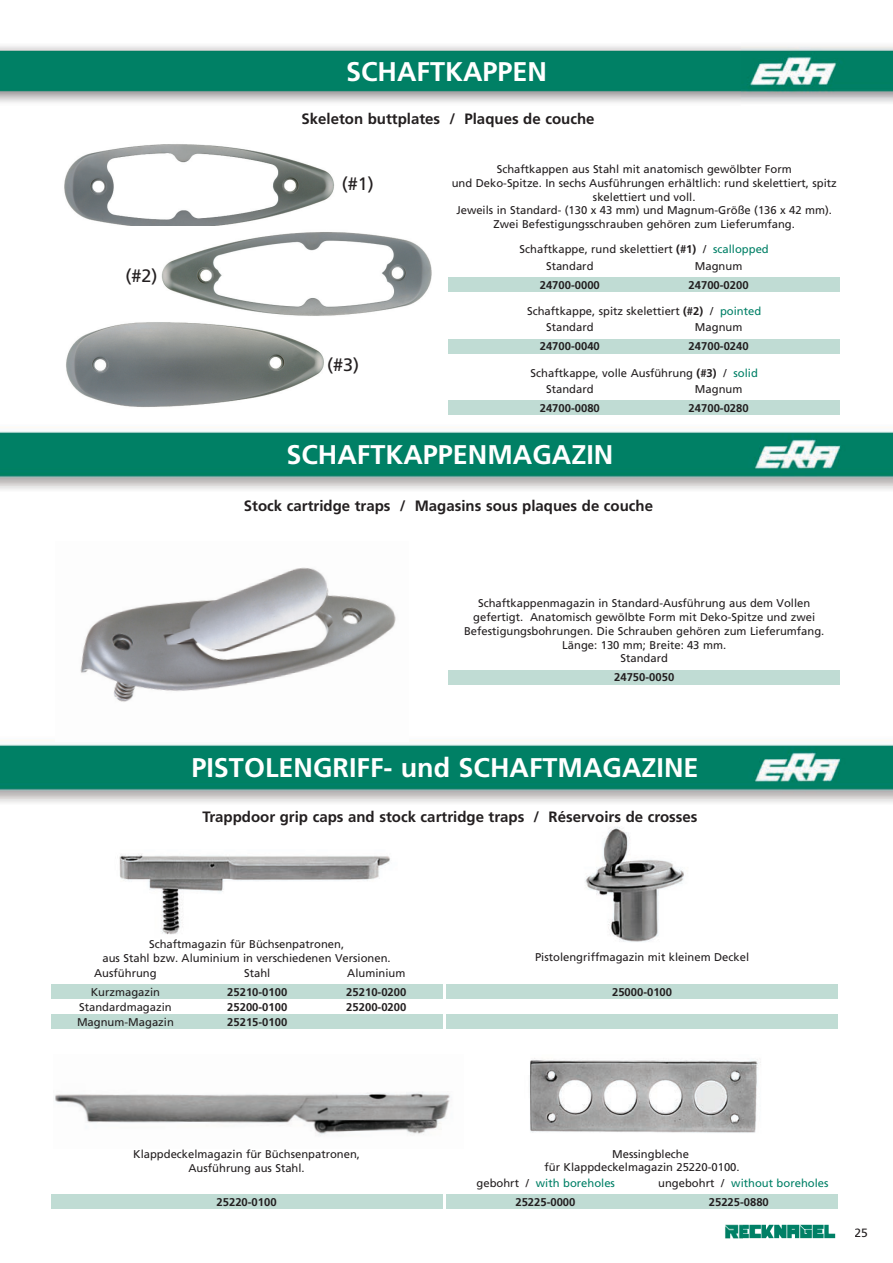
<style>
.page{position:relative;width:893px;height:1263px;background:#fff}
.page>*{position:absolute;margin:0;border:0;box-sizing:border-box;transform-origin:0 0}
.t1{font:700 27px "Frutiger";color:#fff}
.t2{font:18px "Frutiger";color:#231f20}
.t3{font:700 15px "Frutiger";color:#231f20}
.t4{font:12px "Frutiger";color:#231f20}
.t5{font:11.25px/13.8px "Frutiger";color:#231f20;text-align:center}
.t6{font:700 11.25px "Frutiger";color:#231f20}
.t7{font:11.25px/19.2px "Frutiger";color:#008066;text-align:center}
.s1{font-weight:700}
.s2{color:#008066}
.s3{color:#231f20}
.s4{font-weight:700;color:#231f20}
</style>
<div class="page">
<img style="left:0;top:46px;width:893px;height:1193px">
<svg style="left:855px;top:1228px;width:12px;height:9px"></svg>
<img style="left:0;top:737px;width:893px;height:67px">
<img style="left:0;top:424px;width:893px;height:68px">
<div style="left:449px;top:400px;width:391px;height:15px;background:#c0dcd4"></div>
<div style="left:449px;top:339px;width:391px;height:14px;background:#c0dcd4"></div>
<div style="left:449px;top:277px;width:391px;height:15px;background:#c0dcd4"></div>
<img style="left:53px;top:236px;width:326px;height:179px">
<img style="left:53px;top:141px;width:340px;height:86px">
<img style="left:103px;top:226px;width:341px;height:90px">
<img style="left:56px;top:541px;width:352px;height:200px">
<div style="left:449px;top:670px;width:391px;height:14px;background:#c0dcd4"></div>
<div style="left:51px;top:984px;width:391px;height:15px;background:#c0dcd4"></div>
<div style="left:51px;top:1014px;width:391px;height:15px;background:#c0dcd4"></div>
<img style="left:53px;top:849px;width:391px;height:89px">
<div style="left:60px;top:999px;width:131px;height:15px;background:#fff"></div>
<div style="left:204px;top:999px;width:106px;height:15px;background:#fff"></div>
<div style="left:310px;top:999px;width:132px;height:15px;background:#fff"></div>
<img style="left:448px;top:811px;width:445px;height:132px">
<div style="left:446px;top:984px;width:392px;height:15px;background:#c0dcd4"></div>
<div style="left:446px;top:999px;width:392px;height:15px;background:#fff"></div>
<div style="left:446px;top:1014px;width:392px;height:15px;background:#c0dcd4"></div>
<div style="left:446px;top:1194px;width:392px;height:15px;background:#c0dcd4"></div>
<img style="left:53px;top:1054px;width:410px;height:94px">
<div style="left:51px;top:1194px;width:391px;height:15px;background:#c0dcd4"></div>
<img style="left:486px;top:1054px;width:354px;height:85px">
<h1 class="t1" style="left:346px;top:61px;width:203px">SCHAFTKAPPEN</h1>
<h3 class="t3" style="left:301px;top:113px;width:294px">Skeleton buttplates / Plaques de couche</h3>
<h2 class="t2" style="left:125px;top:268px;width:34px">(#2)</h2>
<h2 class="t2" style="left:342px;top:176px;width:34px">(#1)</h2>
<h2 class="t2" style="left:327px;top:357px;width:34px">(#3)</h2>
<p class="t5" style="left:452px;top:163px;width:387px">Schaftkappen aus Stahl mit anatomisch gewölbter Form<br>und Deko-Spitze. In sechs Ausführungen erhältlich: rund skelettiert, spitz skelettiert und voll.<br>Jeweils in Standard- (130 x 43 mm) und Magnum-Größe (136 x 42 mm).<br>Zwei Befestigungsschrauben gehören zum Lieferumfang.</p>
<p class="t5" style="left:546px;top:242px;width:224px;line-height:16.4px;text-align:left;text-indent:-26px">Schaftkappe, rund skelettiert <span class="s1">(#1)</span> / <span class="s2">scallopped<br></span>Standard</p>
<p class="t6" style="left:540px;top:280px;width:62px">24700-0000</p>
<p class="t5" style="left:695px;top:260px;width:49px">Magnum</p>
<p class="t6" style="left:689px;top:280px;width:62px">24700-0200</p>
<p class="t5" style="left:546px;top:304px;width:217px;line-height:16.4px;text-align:left;text-indent:-19px">Schaftkappe, spitz skelettiert <span class="s1">(#2)</span> / <span class="s2">pointed<br></span>Standard</p>
<p class="t6" style="left:540px;top:342px;width:62px">24700-0040</p>
<p class="t5" style="left:695px;top:321px;width:49px">Magnum</p>
<p class="t6" style="left:689px;top:342px;width:62px">24700-0240</p>
<p class="t5" style="left:546px;top:365px;width:213px;line-height:16.4px;text-align:left;text-indent:-15px">Schaftkappe, volle Ausführung <span class="s1">(#3)</span> / <span class="s2">solid<br></span>Standard</p>
<p class="t6" style="left:540px;top:404px;width:62px">24700-0080</p>
<p class="t5" style="left:695px;top:383px;width:49px">Magnum</p>
<p class="t6" style="left:689px;top:404px;width:62px">24700-0280</p>
<h1 class="t1" style="left:286px;top:444px;width:329px">SCHAFTKAPPENMAGAZIN</h1>
<h3 class="t3" style="left:244px;top:499px;width:411px">Stock cartridge traps / Magasins sous plaques de couche</h3>
<p class="t5" style="left:464px;top:597px;width:362px">Schaftkappenmagazin in Standard-Ausführung aus dem Vollen gefertigt. Anatomisch gewölbte Form mit Deko-Spitze und zwei Befestigungsbohrungen. Die Schrauben gehören zum Lieferumfang.<br>Länge: 130 mm; Breite: 43 mm.</p>
<p class="t5" style="left:620px;top:652px;width:49px">Standard</p>
<p class="t6" style="left:614px;top:673px;width:62px">24750-0050</p>
<h1 class="t1" style="left:191px;top:756px;width:509px">PISTOLENGRIFF- und SCHAFTMAGAZINE</h1>
<h3 class="t3" style="left:202px;top:811px;width:497px">Trappdoor grip caps and stock cartridge traps / Réservoirs de crosses</h3>
<p class="t5" style="left:103px;top:938px;width:290px">Schaftmagazin für Büchsenpatronen,<br>aus Stahl bzw. Aluminium in verschiedenen Versionen.</p>
<p class="t5" style="left:91px;top:964px;width:71px;line-height:19.2px">Ausführung<br>Kurzmagazin</p>
<p class="t5" style="left:244px;top:967px;width:28px">Stahl</p>
<p class="t5" style="left:347px;top:967px;width:60px">Aluminium</p>
<p class="t6" style="left:346px;top:988px;width:62px">25210-0200</p>
<p class="t6" style="left:227px;top:988px;width:62px">25210-0100</p>
<p class="t5" style="left:79px;top:1001px;width:94px">Standardmagazin</p>
<p class="t6" style="left:227px;top:1003px;width:62px">25200-0100</p>
<p class="t6" style="left:346px;top:1003px;width:62px">25200-0200</p>
<p class="t5" style="left:77px;top:1016px;width:98px">Magnum-Magazin</p>
<p class="t6" style="left:227px;top:1017px;width:62px">25215-0100</p>
<p class="t5" style="left:535px;top:951px;width:216px">Pistolengriffmagazin mit kleinem Deckel</p>
<p class="t6" style="left:612px;top:988px;width:62px">25000-0100</p>
<p class="t5" style="left:133px;top:1148px;width:228px">Klappdeckelmagazin für Büchsenpatronen,<br>Ausführung aus Stahl.</p>
<p class="t6" style="left:217px;top:1197px;width:62px">25220-0100</p>
<p class="t5" style="left:545px;top:1148px;width:197px;text-align:left;text-indent:68px">Messingbleche<br>für Klappdeckelmagazin 25220-0100.</p>
<p class="t7" style="left:477px;top:1174px;width:140px"><span class="s3">gebohrt /</span> with boreholes<br><span class="s4">25225-0000</span></p>
<p class="t7" style="left:709px;top:1174px;width:121px;text-align:left;text-indent:-51px"><span class="s3">ungebohrt /</span> without boreholes<br><span class="s4">25225-0880</span></p>
<p class="t4" style="left:854px;top:1228px;width:15px">25</p>
</div>
